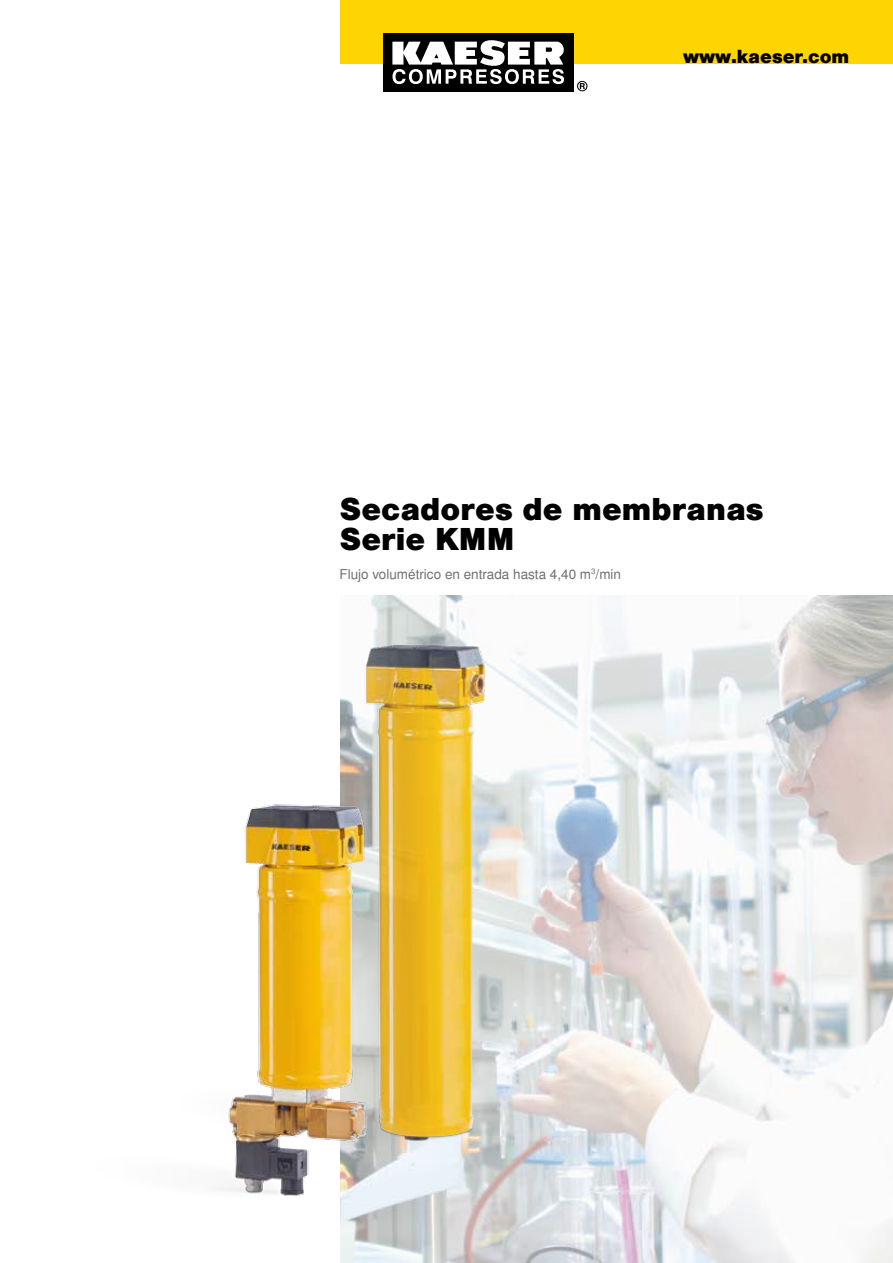
<style>
.page{position:relative;width:893px;height:1263px;background:#fff}
.page>*{position:absolute;margin:0;border:0;box-sizing:border-box;transform-origin:0 0}
.t1{font:900 30px/30px "Nimbus San L";color:#000}
.t2{font:900 18px "Nimbus San L";color:#000}
.t3{font:13.5px "Nimbus San L";color:#706f6f}
</style>
<div class="page">
<div style="left:340px;top:0;width:553px;height:64px;background:#ffd500"></div>
<div style="left:383px;top:33px;width:191px;height:58px;background:#000"></div>
<svg style="left:392px;top:40px;width:172px;height:44px"></svg>
<svg style="left:577px;top:81px;width:10px;height:10px"></svg>
<img style="left:340px;top:595px;width:553px;height:668px">
<img style="left:340px;top:595px;width:307px;height:618px">
<img style="left:216px;top:622px;width:257px;height:632px">
<h2 class="t2" style="left:683px;top:45px;width:168px">www.kaeser.com</h2>
<h1 class="t1" style="left:340px;top:494px;width:425px">Secadores de membranas<br>Serie KMM</h1>
<p class="t3" style="left:339px;top:566px;width:283px">Flujo volumétrico en entrada hasta 4,40 m<sup>3</sup>/min</p>
</div>
